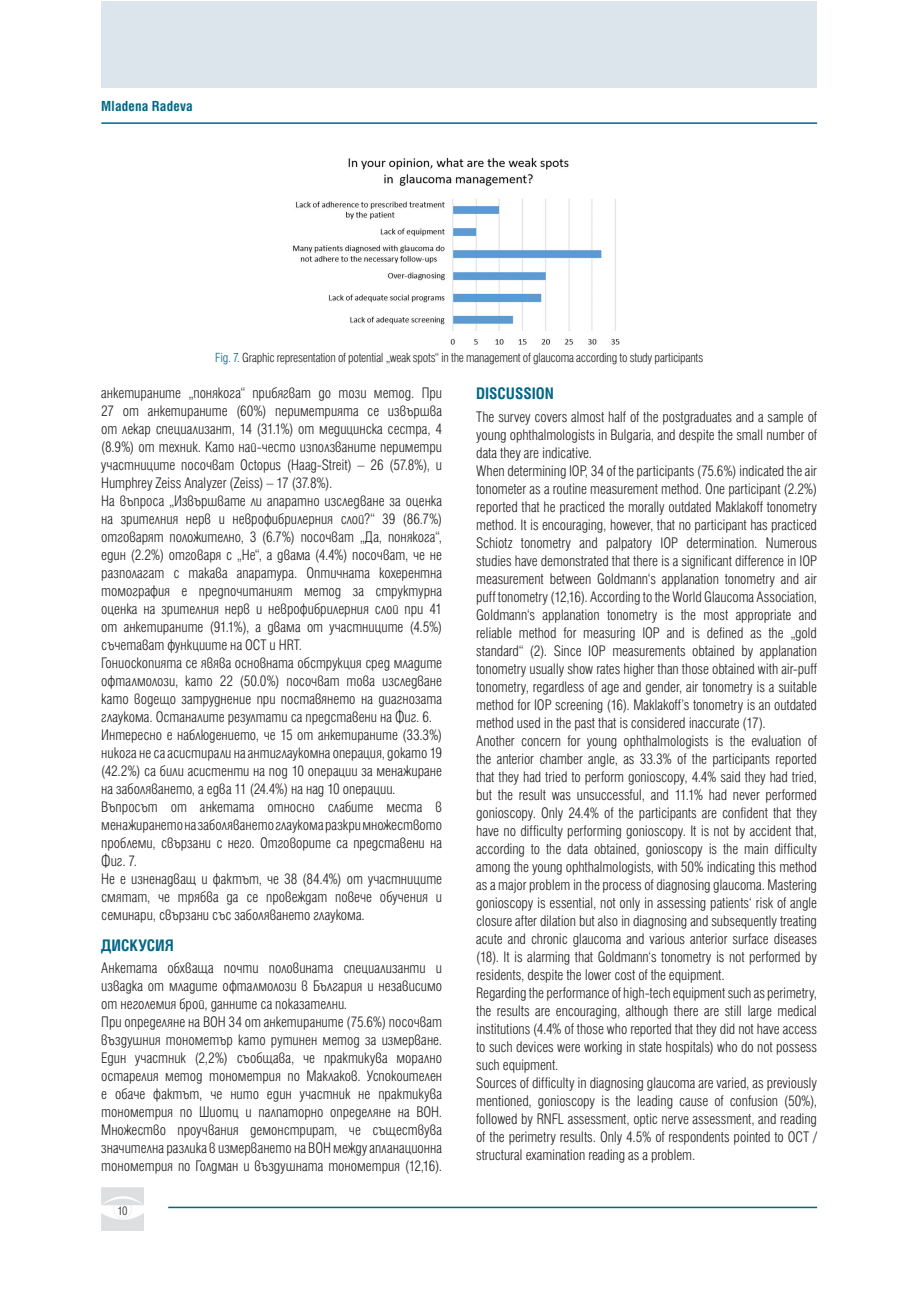
<style>
.page{position:relative;width:915px;height:1306px;background:#fff}
.page>*{position:absolute;margin:0;border:0;box-sizing:border-box;transform-origin:0 0}
.t1{font:700 condensed 18px "Helen Bg";color:#016785}
.t2{font:300 condensed 16.5px/18px "Helen Bg";letter-spacing:-.005em;color:#231f20}
.t3{font:700 condensed 15.75px "Helen Bg";letter-spacing:.015em;color:#016785}
.t4{font:300 condensed 14.25px "Helen Bg";letter-spacing:-.015em;color:#231f20}
.t5{font:300 condensed 13.5px "Helen Bg";color:#231f20}
.s1{color:#016785}
</style>
<div class="page">
<img style="left:101px;top:1187px;width:43px;height:43px">
<hr style="left:168px;top:1206px;width:648px;height:2px;background:#016785">
<hr style="left:101px;top:122px;width:715px;height:2px;background:#016785">
<div style="left:101px;top:1px;width:715px;height:87px;background:#dce5ec"></div>
<img style="left:293px;top:157px;width:327px;height:188px">
<p class="t3" style="left:101px;top:97px;width:93px">Mladena Radeva</p>
<p class="t4" style="left:215px;top:349px;width:489px"><span class="s1">Fig. 7.</span> Graphic representation of potential „weak spots“ in the management of glaucoma according to study participants</p>
<p class="t2" style="left:101px;top:383px;width:342px">анкетираните „понякога“ прибягват до този метод. При 27 от анкетираните (60%) периметрията се извършва от лекар специализант, 14 (31.1%) от медицинска сестра, 4 (8.9%) от техник. Като най-често използваните периметри участниците посочват Octopus (Haag-Streit) – 26 (57.8%), и Humphrey Zeiss Analyzer (Zeiss) – 17 (37.8%).<br>На въпроса „Извършвате ли апаратно изследване за оценка на зрителния нерв и неврофибрилерния слой?“ 39 (86.7%) отговарят положително, 3 (6.7%) посочват „Да, понякога“, един (2.2%) отговаря с „Не“, а двама (4.4%) посочват, че не разполагат с такава апаратура. Оптичната кохерентна томография е предпочитаният метод за структурна оценка на зрителния нерв и неврофибрилерния слой при 41 от анкетираните (91.1%), а двама от участниците (4.5%) съчетават функциите на ОСТ и HRT.<br>Гониоскопията се явява основната обструкция сред младите офталмолози, като 22 (50.0%) посочват това изследване като водещо затруднение при поставянето на диагнозата глаукома. Останалите резултати са представени на Фиг. 6.<br>Интересно е наблюдението, че 15 от анкетираните (33.3%) никога не са асистирали на антиглаукомна операция, докато 19 (42.2%) са били асистенти на под 10 операции за менажиране на заболяването, а едва 11 (24.4%) на над 10 операции.<br>Въпросът от анкетата относно слабите места в менажирането на заболяването глаукома разкри множеството проблеми, свързани с него. Отговорите са представени на Фиг. 7.<br>Не е изненадващ и фактът, че 38 (84.4%) от участниците смятат, че трябва да се провеждат повече обучения и семинари, свързани със заболяването глаукома.</p>
<p class="t1" style="left:101px;top:935px;width:74px">ДИСКУСИЯ</p>
<p class="t2" style="left:101px;top:958px;width:342px">Анкетата обхваща почти половината специализанти и извадка от младите офталмолози в България и независимо от неголемия брой, данните са показателни.<br>При определяне на ВОН 34 от анкетираните (75.6%) посочват въздушния тонометър като рутинен метод за измерване.<br>Един участник (2,2%) съобщава, че практикува морално остарелия метод тонометрия по Маклаков. Успокоителен е обаче фактът, че нито един участник не практикува тонометрия по Шиотц и палпаторно определяне на ВОН.<br>Множество проучвания демонстрират, че съществува значителна разлика в измерването на ВОН между апланационна тонометрия по Голдман и въздушната тонометрия (12,16).</p>
<p class="t5" style="left:117px;top:1203px;width:12px">10</p>
<p class="t1" style="left:476px;top:383px;width:79px">DISCUSSION</p>
<p class="t2" style="left:476px;top:407px;width:342px">The survey covers almost half of the postgraduates and a sample of young ophthalmologists in Bulgaria, and despite the small number of data they are indicative.<br>When determining IOP, 34 of the participants (75.6%) indicated the air tonometer as a routine measurement method. One participant (2.2%) reported that he practiced the morally outdated Maklakoff tonometry method. It is encouraging, however, that no participant has practiced Schiotz tonometry and palpatory IOP determination. Numerous studies have demonstrated that there is a significant difference in IOP measurement between Goldmann‘s applanation tonometry and air puff tonometry (12,16). According to the World Glaucoma Association, Goldmann‘s applanation tonometry is the most appropriate and reliable method for measuring IOP and is defined as the „gold standard“ (2). Since IOP measurements obtained by applanation tonometry usually show rates higher than those obtained with air-puff tonometry, regardless of age and gender, air tonometry is a suitable method for IOP screening (16). Maklakoff’s tonometry is an outdated method used in the past that is considered inaccurate (17).<br>Another concern for young ophthalmologists is the evaluation of the anterior chamber angle, as 33.3% of the participants reported that they had tried to perform gonioscopy, 4.4% said they had tried, but the result was unsuccessful, and 11.1% had never performed gonioscopy. Only 24.4% of the participants are confident that they have no difficulty performing gonioscopy. It is not by accident that, according to the data obtained, gonioscopy is the main difficulty among the young ophthalmologists, with 50% indicating this method as a major problem in the process of diagnosing glaucoma. Mastering gonioscopy is essential, not only in assessing patients‘ risk of angle closure after dilation but also in diagnosing and subsequently treating acute and chronic glaucoma and various anterior surface diseases (18). It is alarming that Goldmann‘s tonometry is not performed by residents, despite the lower cost of the equipment.<br>Regarding the performance of high-tech equipment such as perimetry, the results are encouraging, although there are still large medical institutions (4.4% of those who reported that they did not have access to such devices were working in state hospitals) who do not possess such equipment.<br>Sources of difficulty in diagnosing glaucoma are varied, as previously mentioned, gonioscopy is the leading cause of confusion (50%), followed by RNFL assessment, optic nerve assessment, and reading of the perimetry results. Only 4.5% of respondents pointed to OCT / structural examination reading as a problem.</p>
</div>
